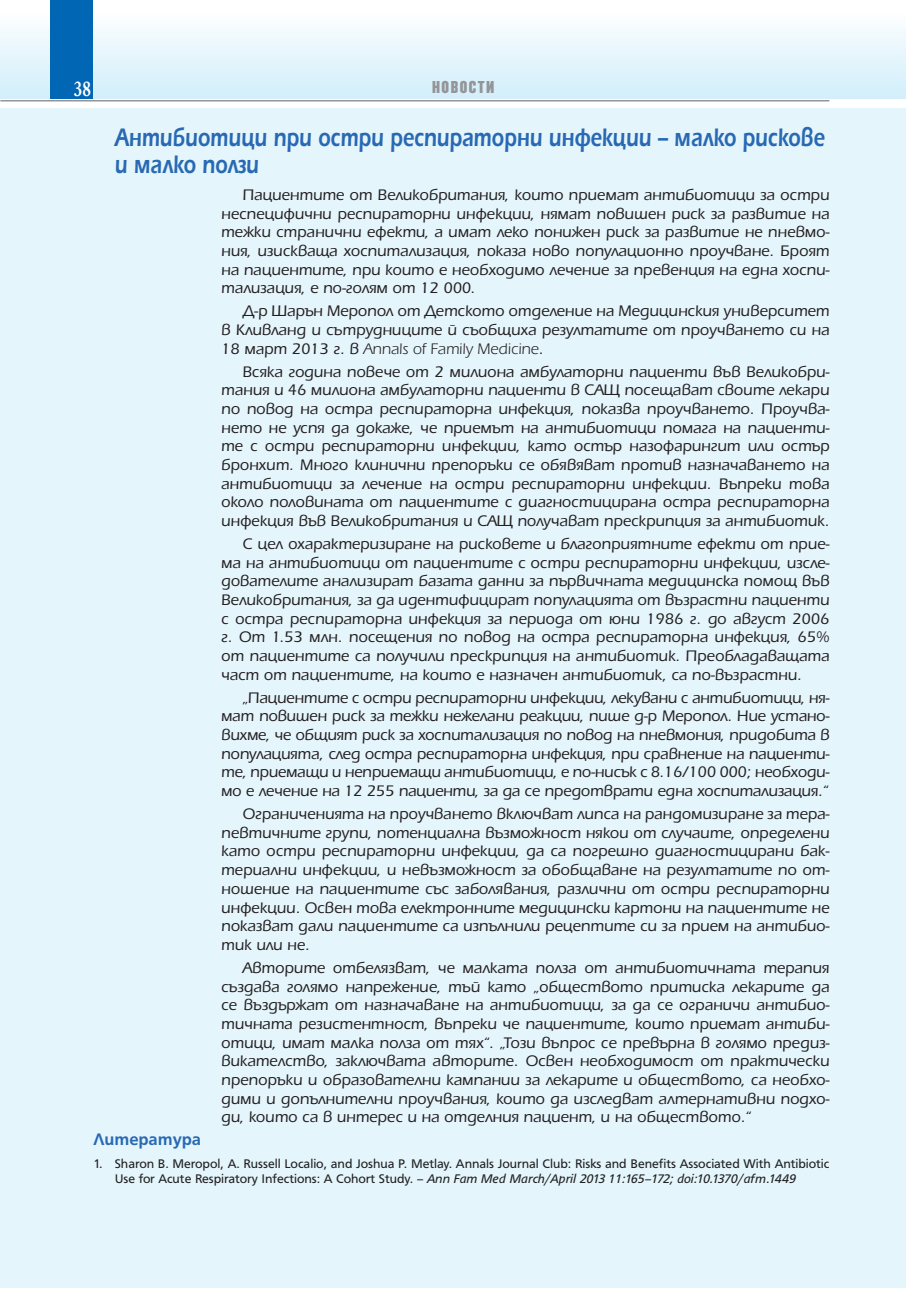
<style>
.page{position:relative;width:906px;height:1289px;background:#fff}
.page>*{position:absolute;margin:0;border:0;box-sizing:border-box;transform-origin:0 0}
.t1{font:600 27.3px/27px "Erika Bg";color:#2869b3;scale:.77 1}
.t2{font:700 23.1px "HS Garamond Bg";color:#fff;scale:.82 1}
.t3{font:700 18px "HS Grotesk Bg";color:#2869b3}
.t4{font:16.5px/18.6px "Erika Bg";color:#231f20;text-align:justify}
.t5{font:500 15px "HS Compact Bg";letter-spacing:.1em;color:#939598}
.t6{font:13.5px/15px "HS Grotesk Bg";color:#1f2020}
.s1{font-weight:300}
.s2{font-style:italic}
</style>
<div class="page">
<div style="left:0;top:13px;width:906px;height:85px;background:linear-gradient(to bottom,#fcfefe,#d1eefb)"></div>
<div style="left:51px;top:0;width:42px;height:98px;background:#0166b3"></div>
<hr style="left:0;top:100px;width:829px;height:1px;background:#939598">
<div style="left:0;top:109px;width:906px;height:1179px;background:#e5f5fc"></div>
<h2 class="t2" style="left:74px;top:81px;width:22px">38</h2>
<p class="t5" style="left:432px;top:81px;width:63px">НОВОСТИ</p>
<h1 class="t1" style="left:115px;top:126px;width:923px">Антибиотици при остри респираторни инфекции – малко рискове и малко ползи</h1>
<p class="t4" style="left:221px;top:187px;width:610px;text-indent:21px">Пациентите от Великобритания, които приемат антибиотици за остри неспецифични респираторни инфекции, нямат повишен риск за развитие на тежки странични ефекти, а имат леко понижен риск за развитие не пневмо&shy;ния, изискваща хоспитализация, показа ново популационно проучване. Броят на пациентите, при които е необходимо лечение за превенция на една хоспи&shy;тализация, е по-голям от 12 000.</p>
<p class="t4" style="left:221px;top:303px;width:610px;text-indent:21px">Д-р Шарън Меропол от Детското отделение на Медицинския университет в Кливланд и сътрудниците й съобщиха резултатите от проучването си на 18 март 2013 г. в <span class="s1">Annals of Family Medicine</span>.</p>
<p class="t4" style="left:221px;top:363px;width:610px;text-indent:21px">Всяка година повече от 2 милиона амбулаторни пациенти във Великобри&shy;тания и 46 милиона амбулаторни пациенти в САЩ посещават своите лекари по повод на остра респираторна инфекция, показва проучването. Проучва&shy;нето не успя да докаже, че приемът на антибиотици помага на пациенти&shy;те с остри респираторни инфекции, като остър назофарингит или остър бронхит. Много клинични препоръки се обявяват против назначаването на антибиотици за лечение на остри респираторни инфекции. Въпреки това около половината от пациентите с диагностицирана остра респираторна инфекция във Великобритания и САЩ получават прескрипция за антибиотик.</p>
<p class="t4" style="left:221px;top:536px;width:610px;text-indent:21px">С цел охарактеризиране на рисковете и благоприятните ефекти от прие&shy;ма на антибиотици от пациентите с остри респираторни инфекции, изсле&shy;дователите анализират базата данни за първичната медицинска помощ във Великобритания, за да идентифицират популацията от възрастни пациенти с остра респираторна инфекция за периода от юни 1986 г. до август 2006 г. От 1.53 млн. посещения по повод на остра респираторна инфекция, 65% от пациентите са получили прескрипция на антибиотик. Преобладаващата част от пациентите, на които е назначен антибиотик, са по-възрастни.</p>
<p class="t4" style="left:221px;top:689px;width:610px;text-indent:21px">„Пациентите с остри респираторни инфекции, лекувани с антибиотици, ня&shy;мат повишен риск за тежки нежелани реакции, пише д-р Меропол. Ние устано&shy;вихме, че общият риск за хоспитализация по повод на пневмония, придобита в популацията, след остра респираторна инфекция, при сравнение на пациенти&shy;те, приемащи и неприемащи антибиотици, е по-нисък с 8.16/100 000; необходи&shy;мо е лечение на 12 255 пациенти, за да се предотврати една хоспитализация.“</p>
<p class="t4" style="left:221px;top:806px;width:610px;text-indent:21px">Ограниченията на проучването включват липса на рандомизиране за тера&shy;певтичните групи, потенциална възможност някои от случаите, определени като остри респираторни инфекции, да са погрешно диагностицирани бак&shy;териални инфекции, и невъзможност за обобщаване на резултатите по от&shy;ношение на пациентите със заболявания, различни от остри респираторни инфекции. Освен това електронните медицински картони на пациентите не показват дали пациентите са изпълнили рецептите си за прием на антибио&shy;тик или не.</p>
<p class="t4" style="left:221px;top:959px;width:610px;text-indent:21px">Авторите отбелязват, че малката полза от антибиотичната терапия създава голямо напрежение, тъй като „обществото притиска лекарите да се въздържат от назначаване на антибиотици, за да се ограничи антибио&shy;тичната резистентност, въпреки че пациентите, които приемат антиби&shy;отици, имат малка полза от тях“. „Този въпрос се превърна в голямо предиз&shy;викателство, заключвата авторите. Освен необходимост от практически препоръки и образователни кампании за лекарите и обществото, са необхо&shy;дими и допълнителни проучвания, които да изследват алтернативни подхо&shy;ди, които са в интерес и на отделния пациент, и на обществото.“</p>
<p class="t3" style="left:94px;top:1132px;width:109px">Литература</p>
<p class="t6" style="left:115px;top:1157px;width:716px;text-indent:-21px">1. Sharon B. Meropol, A. Russell Localio, and Joshua P. Metlay. Annals Journal Club: Risks and Benefits Associated With Antibiotic<br>Use for Acute Respiratory Infections: A Cohort Study. – <span class="s2">Ann Fam Med March/April 2013 11:165–172; doi:10.1370/afm.1449</span></p>
</div>
